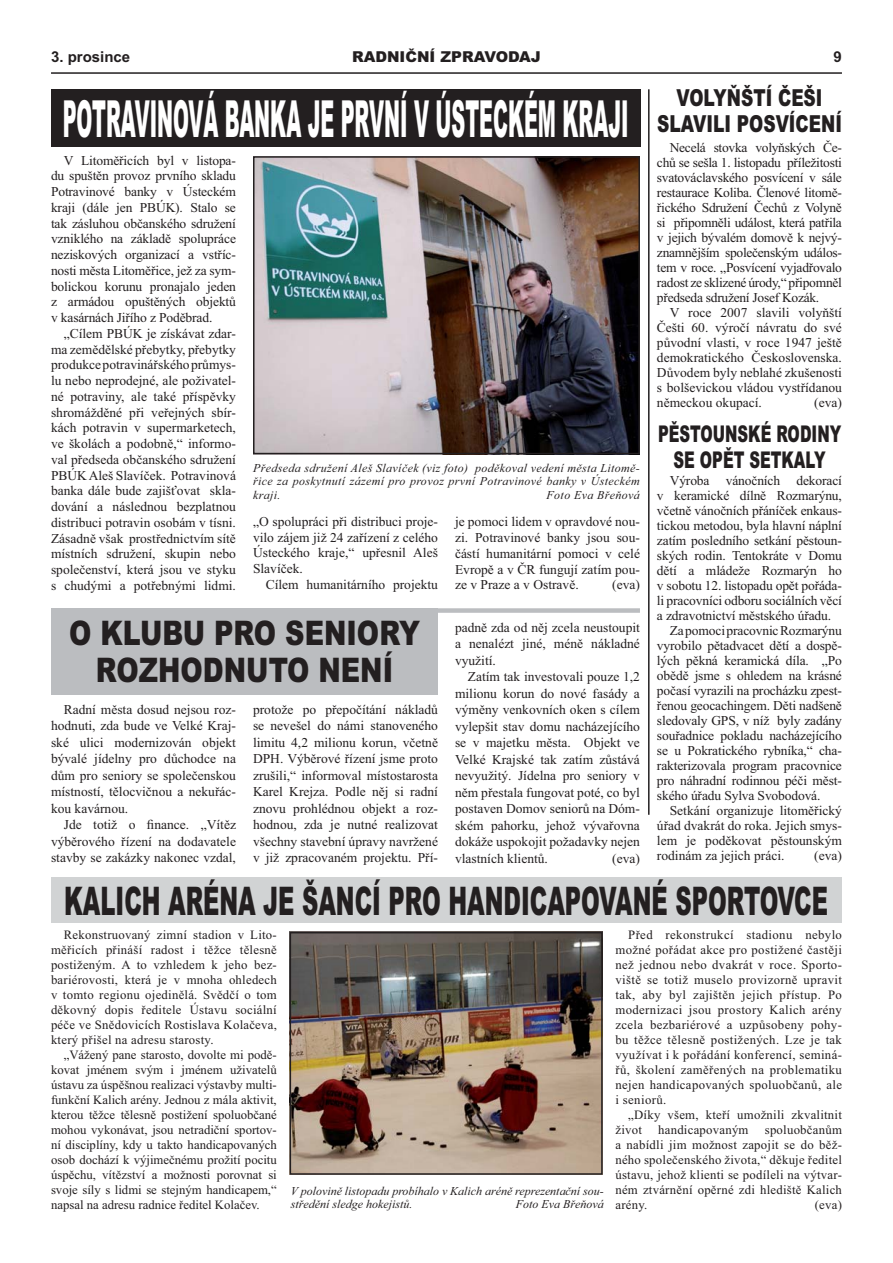
<style>
.page{position:relative;width:893px;height:1263px;background:#fff}
.page>*{position:absolute;margin:0;border:0;box-sizing:border-box;transform-origin:0 0}
.t1{font:900 51.15px "Arial";color:#fff;scale:.38 1}
.t2{font:900 39.45px "Arial";color:#231f20;scale:.57 1}
.t3{font:900 33.9px/37.5px "Arial";color:#231f20;text-align:center;scale:.79 1}
.t4{font:900 23.4px/26.4px "Arial";color:#231f20;text-align:center;scale:.73 1}
.t5{font:900 23.1px/26px "Arial";color:#231f20;text-align:center;scale:.64 1}
.t6{font:900 15px "Arial";color:#231f20}
.t7{font:700 15px "Arial";color:#231f20}
.t8{font:13.5px/15.8px "Times New Roman";letter-spacing:-.01em;color:#231f20;text-align:justify}
.t9{font:12.75px/15px "Times New Roman";letter-spacing:.02em;color:#231f20;text-align:justify}
.t10{font:italic 12px/13.5px "Times New Roman";color:#231f20}
.t11{font:italic 12px "Times New Roman";letter-spacing:.03em;color:#231f20}
</style>
<div class="page">
<hr style="left:51px;top:72px;width:791px;height:2px;background:#231f20">
<hr style="left:648px;top:89px;width:2px;height:726px;background:#231f20">
<div style="left:51px;top:878px;width:790px;height:45px;background:#d1d3d4"></div>
<img style="left:293px;top:935px;width:307px;height:237px">
<div style="left:290px;top:932px;width:313px;height:243px;border:2px solid #231f20"></div>
<div style="left:51px;top:89px;width:589px;height:58px;background:#231f20"></div>
<img style="left:256px;top:159px;width:381px;height:292px">
<div style="left:253px;top:156px;width:387px;height:298px;border:2px solid #231f20"></div>
<div style="left:51px;top:608px;width:387px;height:86px;background:#bbbdc0"></div>
<div style="left:427px;top:608px;width:213px;height:5px;background:#bbbdc0"></div>
<p class="t7" style="left:51px;top:51px;width:81px">3. prosince</p>
<p class="t6" style="left:352px;top:51px;width:190px">RADNIČNÍ ZPRAVODAJ</p>
<p class="t7" style="left:834px;top:51px;width:10px">9</p>
<h1 class="t1" style="left:63px;top:100px;width:1491px">POTRAVINOVÁ BANKA JE PRVNÍ V ÚSTECKÉM KRAJI</h1>
<p class="t8" style="left:51px;top:154px;width:186px;text-indent:13px">V Litoměřicích byl v listopa&shy;du spuštěn provoz prvního skladu Potravinové banky v Ústeckém kraji (dále jen PBÚK). Stalo se tak zásluhou občanského sdružení vzniklého na základě spolupráce neziskových organizací a vstříc&shy;nosti města Litoměřice, jež za sym&shy;bolickou korunu pronajalo jeden z armádou opuštěných objektů v kasárnách Jiřího z Poděbrad.</p>
<p class="t8" style="left:51px;top:327px;width:186px;text-indent:13px">„Cílem PBÚK je získávat zdar&shy;ma zemědělské přebytky, přebytky produkce potravinářského průmys&shy;lu nebo neprodejné, ale poživatel&shy;né potraviny, ale také příspěvky shromážděné při veřejných sbír&shy;kách potravin v supermarketech, ve školách a podobně,“ informo&shy;val předseda občanského sdružení PBÚK Aleš Slavíček. Potravinová banka dále bude zajišťovat skla&shy;dování a následnou bezplatnou distribuci potravin osobám v tísni.<br>Zásadně však prostřednictvím sítě místních sdružení, skupin nebo společenství, která jsou ve styku s chudými a potřebnými lidmi.</p>
<p class="t10" style="left:253px;top:462px;width:388px;text-align:justify">Předseda sdružení Aleš Slavíček (viz foto) poděkoval vedení města Litomě&shy;řice za poskytnutí zázemí pro provoz první Potravinové banky v Ústeckém kraji.</p>
<p class="t11" style="left:547px;top:490px;width:95px">Foto Eva Břeňová</p>
<p class="t8" style="left:253px;top:515px;width:186px">„O spolupráci při distribuci proje&shy;vilo zájem již 24 zařízení z celého Ústeckého kraje,“ upřesnil Aleš Slavíček.</p>
<p class="t8" style="left:266px;top:578px;width:174px">Cílem humanitárního projektu</p>
<p class="t8" style="left:455px;top:515px;width:186px">je pomoci lidem v opravdové nou&shy;zi. Potravinové banky jsou sou&shy;částí humanitární pomoci v celé Evropě a v ČR fungují zatím pou&shy;ze v Praze a v Ostravě.</p>
<p class="t8" style="left:612px;top:578px;width:29px">(eva)</p>
<h3 class="t3" style="left:69px;top:617px;width:446px">O KLUBU PRO SENIORY<br>ROZHODNUTO NENÍ</h3>
<p class="t8" style="left:51px;top:702px;width:186px;line-height:16.5px;text-indent:13px">Radní města dosud nejsou roz&shy;hodnuti, zda bude ve Velké Kraj&shy;ské ulici modernizován objekt bývalé jídelny pro důchodce na dům pro seniory se společenskou místností, tělocvičnou a nekuřác&shy;kou kavárnou.</p>
<p class="t8" style="left:51px;top:818px;width:186px;line-height:16.5px;text-indent:13px">Jde totiž o finance. „Vítěz výběrového řízení na dodavatele stavby se zakázky nakonec vzdal,</p>
<p class="t8" style="left:253px;top:702px;width:186px;line-height:16.5px">protože po přepočítání nákladů se nevešel do námi stanoveného limitu 4,2 milionu korun, včetně DPH. Výběrové řízení jsme proto zrušili,“ informoval místostarosta Karel Krejza. Podle něj si radní znovu prohlédnou objekt a roz&shy;hodnou, zda je nutné realizovat všechny stavební úpravy navržené v již zpracovaném projektu. Pří-</p>
<p class="t8" style="left:455px;top:620px;width:186px;line-height:16.5px">padně zda od něj zcela neustoupit a nenalézt jiné, méně nákladné využití.</p>
<p class="t8" style="left:455px;top:670px;width:186px;line-height:16.5px;text-indent:13px">Zatím tak investovali pouze 1,2 milionu korun do nové fasády a výměny venkovních oken s cílem vylepšit stav domu nacházejícího se v majetku města. Objekt ve Velké Krajské tak zatím zůstává nevyužitý. Jídelna pro seniory v něm přestala fungovat poté, co byl postaven Domov seniorů na Dóm&shy;ském pahorku, jehož vývařovna dokáže uspokojit požadavky nejen vlastních klientů.</p>
<p class="t8" style="left:612px;top:852px;width:29px">(eva)</p>
<h3 class="t4" style="left:657px;top:87px;width:255px">VOLYŇŠTÍ ČEŠI<br>SLAVILI POSVÍCENÍ</h3>
<p class="t8" style="left:657px;top:141px;width:186px;line-height:15px;text-indent:13px">Necelá stovka volyňských Če&shy;chů se sešla 1. listopadu příležitosti svatováclavského posvícení v sále restaurace Koliba. Členové litomě&shy;řického Sdružení Čechů z Volyně si připomněli událost, která patřila v jejich bývalém domově k nejvý&shy;znamnějším společenským událos&shy;tem v roce. „Posvícení vyjadřovalo radost ze sklizené úrody,“ připomněl předseda sdružení Josef Kozák.</p>
<p class="t8" style="left:657px;top:306px;width:186px;line-height:15px;text-indent:13px">V roce 2007 slavili volyňští Češti 60. výročí návratu do své původní vlasti, v roce 1947 ještě demokratického Československa.<br>Důvodem byly neblahé zkušenosti s bolševickou vládou vystřídanou německou okupací.</p>
<p class="t8" style="left:814px;top:396px;width:29px">(eva)</p>
<h3 class="t5" style="left:658px;top:423px;width:288px">PĚSTOUNSKÉ RODINY<br>SE OPĚT SETKALY</h3>
<p class="t8" style="left:670px;top:474px;width:174px">Výroba vánočních dekorací</p>
<p class="t8" style="left:657px;top:489px;width:186px">v keramické dílně Rozmarýnu,</p>
<p class="t8" style="left:657px;top:504px;width:186px">včetně vánočních přáníček enkaus-</p>
<p class="t8" style="left:657px;top:519px;width:186px">tickou metodou, byla hlavní náplní</p>
<p class="t8" style="left:657px;top:534px;width:186px">zatím posledního setkání pěstoun-</p>
<p class="t8" style="left:657px;top:549px;width:186px">ských rodin. Tentokráte v Domu</p>
<p class="t8" style="left:657px;top:564px;width:186px">dětí a mládeže Rozmarýn ho</p>
<p class="t8" style="left:657px;top:579px;width:186px">v sobotu 12. listopadu opět pořáda-</p>
<p class="t8" style="left:657px;top:594px;width:186px">li pracovníci odboru sociálních věcí</p>
<p class="t8" style="left:657px;top:609px;width:176px">a zdravotnictví městského úřadu.</p>
<p class="t8" style="left:670px;top:624px;width:174px">Za pomoci pracovnic Rozmarýnu</p>
<p class="t8" style="left:657px;top:639px;width:186px">vyrobilo pětadvacet dětí a dospě-</p>
<p class="t8" style="left:657px;top:654px;width:186px">lých pěkná keramická díla. „Po</p>
<p class="t8" style="left:657px;top:669px;width:186px">obědě jsme s ohledem na krásné</p>
<p class="t8" style="left:657px;top:684px;width:186px">počasí vyrazili na procházku zpest-</p>
<p class="t8" style="left:657px;top:699px;width:186px">řenou geocachingem. Děti nadšeně</p>
<p class="t8" style="left:657px;top:714px;width:186px">sledovaly GPS, v níž byly zadány</p>
<p class="t8" style="left:657px;top:729px;width:186px">souřadnice pokladu nacházejícího</p>
<p class="t8" style="left:657px;top:744px;width:186px">se u Pokratického rybníka,“ cha-</p>
<p class="t8" style="left:657px;top:759px;width:186px">rakterizovala program pracovnice</p>
<p class="t8" style="left:657px;top:774px;width:186px">pro náhradní rodinnou péči měst-</p>
<p class="t8" style="left:657px;top:789px;width:165px">ského úřadu Sylva Svobodová.</p>
<p class="t8" style="left:670px;top:804px;width:174px">Setkání organizuje litoměřický</p>
<p class="t8" style="left:657px;top:819px;width:186px">úřad dvakrát do roka. Jejich smys-</p>
<p class="t8" style="left:657px;top:834px;width:186px">lem je poděkovat pěstounským</p>
<p class="t8" style="left:657px;top:849px;width:129px">rodinám za jejich práci.</p>
<p class="t8" style="left:814px;top:849px;width:29px">(eva)</p>
<h2 class="t2" style="left:64px;top:886px;width:1342px">KALICH ARÉNA JE ŠANCÍ PRO HANDICAPOVANÉ SPORTOVCE</h2>
<p class="t9" style="left:51px;top:928px;width:227px;text-indent:13px">Rekonstruovaný zimní stadion v Lito&shy;měřicích přináší radost i těžce tělesně postiženým. A to vzhledem k jeho bez&shy;bariérovosti, která je v mnoha ohledech v tomto regionu ojedinělá. Svědčí o tom děkovný dopis ředitele Ústavu sociální péče ve Snědovicích Rostislava Kolačeva, který přišel na adresu starosty.</p>
<p class="t9" style="left:51px;top:1048px;width:227px;text-indent:13px">„Vážený pane starosto, dovolte mi podě&shy;kovat jménem svým i jménem uživatelů ústavu za úspěšnou realizaci výstavby multi&shy;funkční Kalich arény. Jednou z mála aktivit, kterou těžce tělesně postižení spoluobčané mohou vykonávat, jsou netradiční sportov&shy;ní disciplíny, kdy u takto handicapovaných osob dochází k výjimečnému prožití pocitu úspěchu, vítězství a možnosti porovnat si svoje síly s lidmi se stejným handicapem,“ napsal na adresu radnice ředitel Kolačev.</p>
<p class="t9" style="left:615px;top:928px;width:228px;text-indent:13px">Před rekonstrukcí stadionu nebylo možné pořádat akce pro postižené častěji než jednou nebo dvakrát v roce. Sporto&shy;viště se totiž muselo provizorně upravit tak, aby byl zajištěn jejich přístup. Po modernizaci jsou prostory Kalich arény zcela bezbariérové a uzpůsobeny pohy&shy;bu těžce tělesně postižených. Lze je tak využívat i k pořádání konferencí, seminá&shy;řů, školení zaměřených na problematiku nejen handicapovaných spoluobčanů, ale i seniorů.</p>
<p class="t9" style="left:615px;top:1108px;width:228px;text-indent:13px">„Díky všem, kteří umožnili zkvalitnit život</p>
<p class="t9" style="left:615px;top:1123px;width:228px;text-indent:149px">spoluobčanům a nabídli jim možnost zapojit se do běž&shy;ného společenského života,“ děkuje ředitel ústavu, jehož klienti se podíleli na výtvar&shy;ném ztvárnění opěrné zdi hlediště Kalich arény.</p>
<p class="t9" style="left:658px;top:1123px;width:92px">handicapovaným</p>
<p class="t10" style="left:291px;top:1185px;width:314px">V polovině listopadu probíhalo v Kalich aréně reprezentační sou&shy;středění sledge hokejistů.</p>
<p class="t9" style="left:815px;top:1198px;width:29px">(eva)</p>
<p class="t10" style="left:516px;top:1198px;width:89px">Foto Eva Břeňová</p>
</div>
